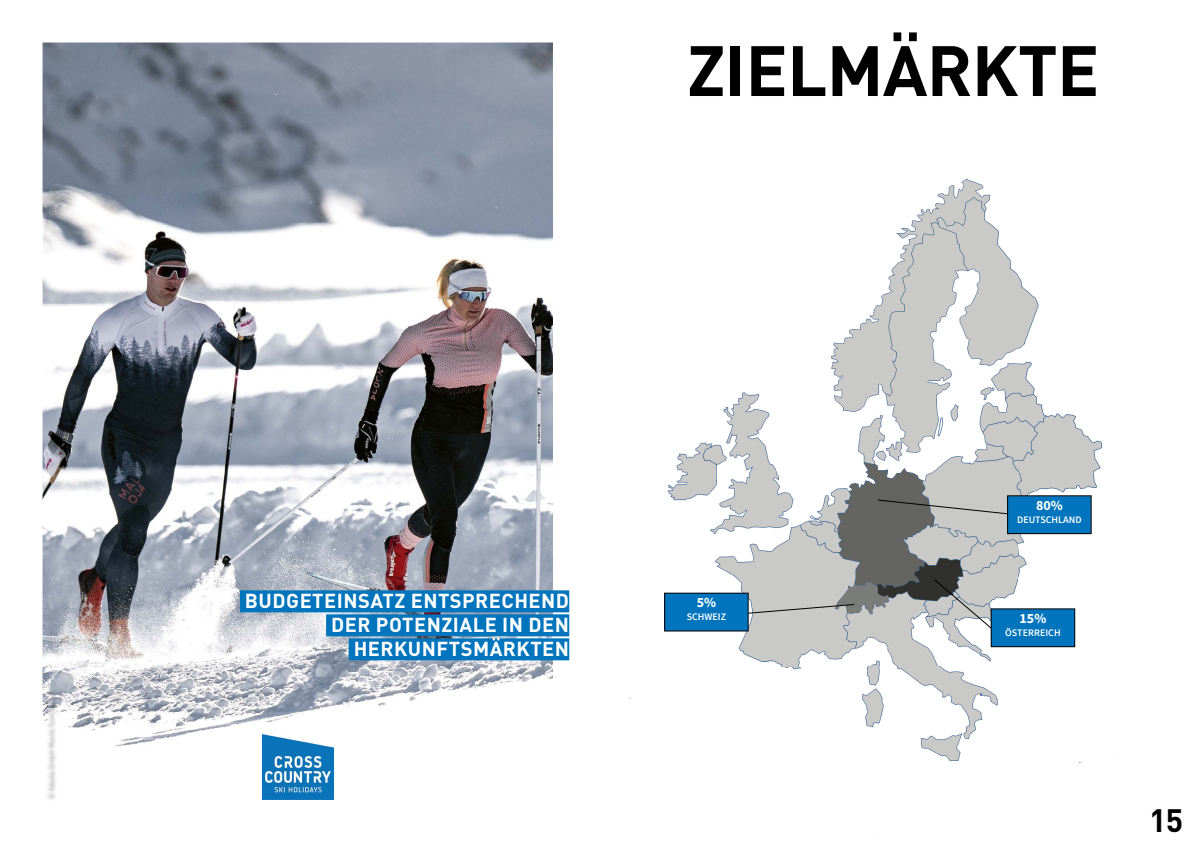
<style>
.page{position:relative;width:1191px;height:842px;background:#fff}
.page>*{position:absolute;margin:0;border:0;box-sizing:border-box;transform-origin:0 0}
.t1{font:700 70px "DIN Pro";letter-spacing:-.01em;color:#000}
.t2{font:700 32px "DIN Pro";color:#000}
.t3{font:700 20px/24px "DIN Pro";letter-spacing:.025em;color:#fff;text-align:right}
.t4{font:700 14px "Source Sans Pro";color:#fff}
.t5{font:600 10px "Source Sans Pro";color:#fff}
</style>
<div class="page">
<img style="left:43px;top:43px;width:510px;height:756px">
<img style="left:46px;top:699px;width:12px;height:100px">
<img style="left:262px;top:733px;width:71px;height:66px">
<img style="left:553px;top:178px;width:465px;height:489px">
<img style="left:1018px;top:275px;width:84px;height:488px">
<img style="left:629px;top:667px;width:369px;height:172px">
<img style="left:535px;top:176px;width:18px;height:623px">
<div style="left:240px;top:590px;width:329px;height:22px;background:#0074bd"></div>
<div style="left:326px;top:614px;width:243px;height:22px;background:#0074bd"></div>
<div style="left:349px;top:638px;width:220px;height:22px;background:#0074bd"></div>
<div style="left:1007px;top:496px;width:84px;height:38px;background:#0074bd"></div>
<div style="left:1007px;top:495px;width:84px;height:39px;border:1px solid #000"></div>
<div style="left:991px;top:609px;width:83px;height:38px;background:#0074bd"></div>
<div style="left:990px;top:608px;width:85px;height:39px;border:1px solid #000"></div>
<div style="left:664px;top:593px;width:84px;height:38px;background:#0074bd"></div>
<svg style="left:877px;top:499px;width:131px;height:15px;background:#939492"></svg>
<svg style="left:933px;top:579px;width:58px;height:50px;background:#afb2b2"></svg>
<svg style="left:748px;top:604px;width:106px;height:10px"></svg>
<h1 class="t1" style="left:687px;top:16px;width:414px">ZIELMÄRKTE</h1>
<p class="t3" style="left:245px;top:588px;width:326px">BUDGETEINSATZ ENTSPRECHEND<br>DER POTENZIALE IN DEN<br>HERKUNFTSMÄRKTEN</p>
<p class="t4" style="left:696px;top:593px;width:21px">5%</p>
<p class="t5" style="left:686px;top:610px;width:41px">SCHWEIZ</p>
<p class="t4" style="left:1036px;top:495px;width:28px">80%</p>
<p class="t5" style="left:1017px;top:513px;width:66px">DEUTSCHLAND</p>
<p class="t4" style="left:1019px;top:608px;width:28px">15%</p>
<p class="t5" style="left:1005px;top:626px;width:57px">ÖSTERREICH</p>
<h2 class="t2" style="left:1149px;top:796px;width:36px">15</h2>
</div>
